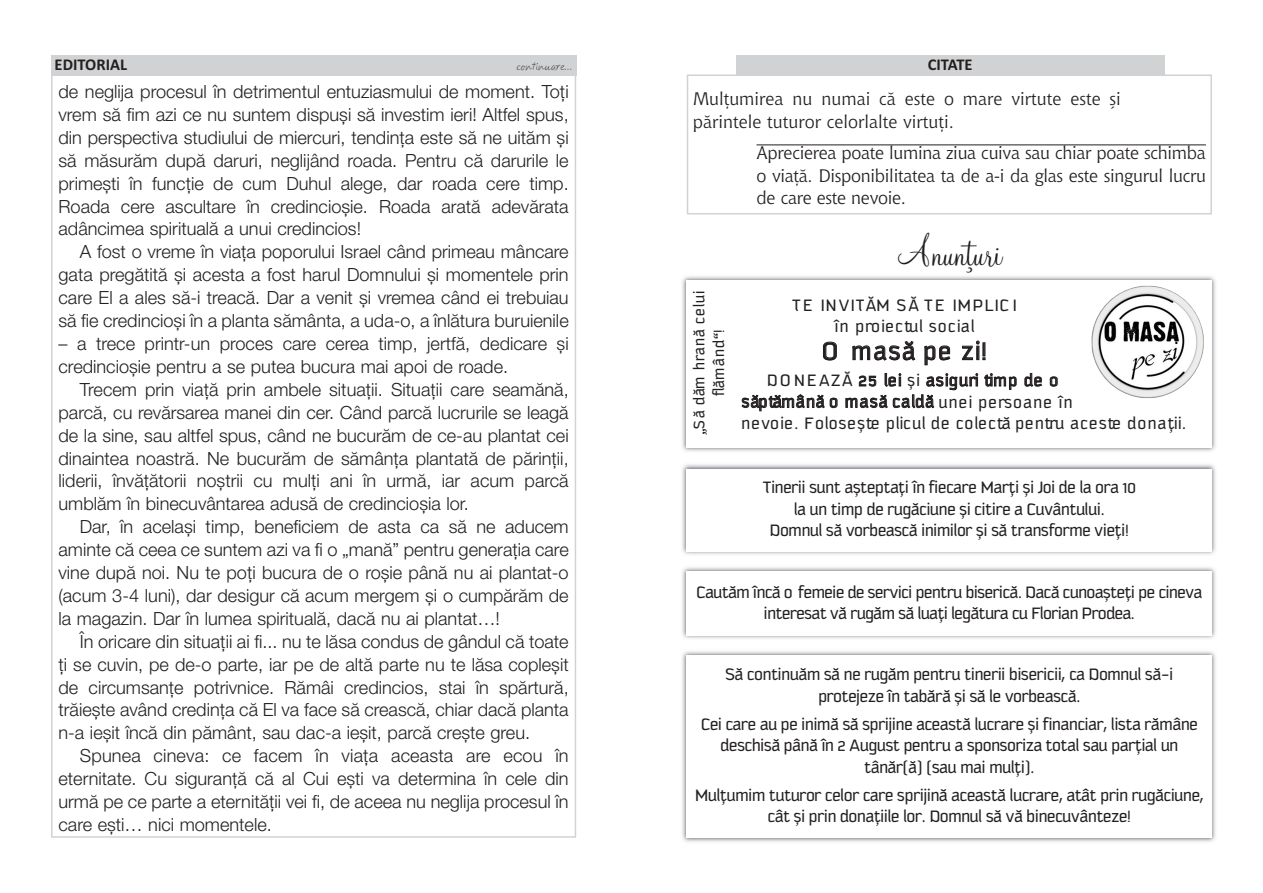
<style>
.page{position:relative;width:1263px;height:893px;background:#fff}
.page>*{position:absolute;margin:0;border:0;box-sizing:border-box;transform-origin:0 0}
.t1{font:45px "Monterey BTCE";letter-spacing:-.005em;color:#231f20}
.t2{font:27px "Kautiva CE";letter-spacing:.085em;color:#231f20}
.t3{font:300 18.15px/23px "Helvetica Neue LT Pro";color:#231f20;text-align:justify}
.t4{font:18px/21.6px "Kautiva CE";color:#231f20;text-align:center}
.t5{font:18px/22.6px "Chianti BTCE";color:#231f20}
.t6{font:18px/21.8px "Kautiva CE";letter-spacing:.08em;color:#231f20;text-align:center}
.t7{font:16.5px/19.8px "Kautiva CE";letter-spacing:.08em;color:#231f20;text-align:center}
.t8{font:700 16.5px "Calibri";color:#231f20}
.t9{font:16.5px "CK Tea Party";color:#57585a}
</style>
<div class="page">
<img style="left:682px;top:276px;width:534px;height:176px">
<div style="left:687px;top:280px;width:525px;height:167px;background:#fff"></div>
<img style="left:682px;top:464px;width:534px;height:91px">
<div style="left:687px;top:469px;width:525px;height:82px;background:#fff"></div>
<img style="left:1091px;top:286px;width:113px;height:112px">
<div style="left:51px;top:55px;width:525px;height:20px;background:#d1d2d4"></div>
<div style="left:736px;top:55px;width:428px;height:21px;background:#d1d2d4"></div>
<div style="left:687px;top:75px;width:525px;height:139px;border:2px solid #d1d2d4"></div>
<hr style="left:756px;top:145px;width:450px;height:1px;background:#231f20">
<img style="left:682px;top:651px;width:534px;height:191px">
<div style="left:687px;top:655px;width:525px;height:183px;background:#fff"></div>
<img style="left:682px;top:567px;width:534px;height:72px">
<div style="left:687px;top:571px;width:525px;height:64px;background:#fff"></div>
<p class="t8" style="left:55px;top:54px;width:74px">EDITORIAL</p>
<p class="t9" style="left:517px;top:57px;width:57px">continuare...</p>
<p class="t8" style="left:928px;top:54px;width:46px">CITATE</p>
<p class="t5" style="left:693px;top:88px;width:430px">Mulţumirea nu numai că este o mare virtute este şi părintele tuturor celorlalte virtuţi.</p>
<p class="t5" style="left:756px;top:141px;width:451px;text-align:justify">Aprecierea poate lumina ziua cuiva sau chiar poate schimba o viaţă. Disponibilitatea ta de a-i da glas este singurul lucru de care este nevoie.</p>
<p class="t3" style="left:59px;top:82px;width:512px">de neglija procesul în detrimentul entuziasmului de moment. Toți vrem să fim azi ce nu suntem dispuși să investim ieri! Altfel spus, din perspectiva studiului de miercuri, tendința este să ne uităm și să măsurăm după daruri, neglijând roada. Pentru că darurile le primești în funcție de cum Duhul alege, dar roada cere timp.<br>Roada cere ascultare în credincioșie. Roada arată adevărata adâncimea spirituală a unui credincios!</p>
<p class="t3" style="left:59px;top:242px;width:512px;text-indent:21px">A fost o vreme în viața poporului Israel când primeau mâncare gata pregătită și acesta a fost harul Domnului și momentele prin care El a ales să-i treacă. Dar a venit și vremea când ei trebuiau să fie credincioși în a planta sământa, a uda-o, a înlătura buruienile</p>
<p class="t3" style="left:59px;top:334px;width:512px">– a trece printr-un proces care cerea timp, jertfă, dedicare și credincioșie pentru a se putea bucura mai apoi de roade.</p>
<p class="t3" style="left:59px;top:380px;width:512px;text-indent:21px">Trecem prin viață prin ambele situații. Situații care seamănă, parcă, cu revărsarea manei din cer. Când parcă lucrurile se leagă de la sine, sau altfel spus, când ne bucurăm de ce-au plantat cei dinaintea noastră. Ne bucurăm de sămânța plantată de părinții, liderii, învățătorii noștrii cu mulți ani în urmă, iar acum parcă umblăm în binecuvântarea adusă de credincioșia lor.</p>
<p class="t3" style="left:59px;top:517px;width:512px;text-indent:21px">Dar, în același timp, beneficiem de asta ca să ne aducem aminte că ceea ce suntem azi va fi o „mană” pentru generația care vine după noi. Nu te poți bucura de o roșie până nu ai plantat-o (acum 3-4 luni), dar desigur că acum mergem și o cumpărăm de la magazin. Dar în lumea spirituală, dacă nu ai plantat…!</p>
<p class="t3" style="left:59px;top:631px;width:512px;text-indent:21px">În oricare din situații ai fi... nu te lăsa condus de gândul că toate ți se cuvin, pe de-o parte, iar pe de altă parte nu te lăsa copleșit de circumsanțe potrivnice. Rămâi credincios, stai în spărtură, trăiește având credința că El va face să crească, chiar dacă planta n-a ieșit încă din pământ, sau dac-a ieșit, parcă crește greu.</p>
<p class="t3" style="left:59px;top:746px;width:512px;text-indent:21px">Spunea cineva: ce facem în viața aceasta are ecou în eternitate. Cu siguranță că al Cui ești va determina în cele din urmă pe ce parte a eternității vei fi, de aceea nu neglija procesul în care ești… nici momentele.</p>
<h1 class="t1" style="left:898px;top:223px;width:104px">Anunţuri</h1>
<p class="t7" style="left:689px;top:435px;width:146px;rotate:-90deg">„Sã dãm hranã celui flãmând“!</p>
<p class="t6" style="left:792px;top:294px;width:226px">TE INVITÃM SÃ TE IMPLIC I în proiectul social</p>
<h2 class="t2" style="left:822px;top:337px;width:166px">O masã pe zi!</h2>
<p class="t6" style="left:741px;top:370px;width:446px;text-align:left;text-indent:26px">DONEAZÃ 25 lei şi asiguri timp de o<br>sãptãmânã o masã caldã unei persoane în<br>nevoie. Foloseşte plicul de colectã pentru aceste donaþii.</p>
<p class="t4" style="left:763px;top:477px;width:375px">Tinerii sunt aşteptaţi în fiecare Marţi şi Joi de la ora 10 la un timp de rugãciune şi citire a Cuvântului.<br>Domnul sã vorbeascã inimilor şi sã transforme vieţi!</p>
<p class="t4" style="left:697px;top:582px;width:507px;line-height:20.4px">Cautãm încã o femeie de servici pentru bisericã. Dacã cunoaşteţi pe cineva interesat vã rugãm sã luaţi legãtura cu Florian Prodea.</p>
<p class="t4" style="left:726px;top:664px;width:449px">Sã continuãm sã ne rugãm pentru tinerii bisericii, ca Domnul sã-i protejeze în tabãrã şi sã le vorbeascã.</p>
<p class="t4" style="left:701px;top:713px;width:498px">Cei care au pe inimã sã sprijine aceastã lucrare şi financiar, lista rãmâne deschisã pânã în 2 August pentru a sponsoriza total sau parţial un tânãr(ã) (sau mai mulţi).</p>
<p class="t4" style="left:695px;top:784px;width:510px">Mulţumim tuturor celor care sprijinã aceastã lucrare, atât prin rugãciune, cât şi prin donaţiile lor. Domnul sã vã binecuvânteze!</p>
</div>
